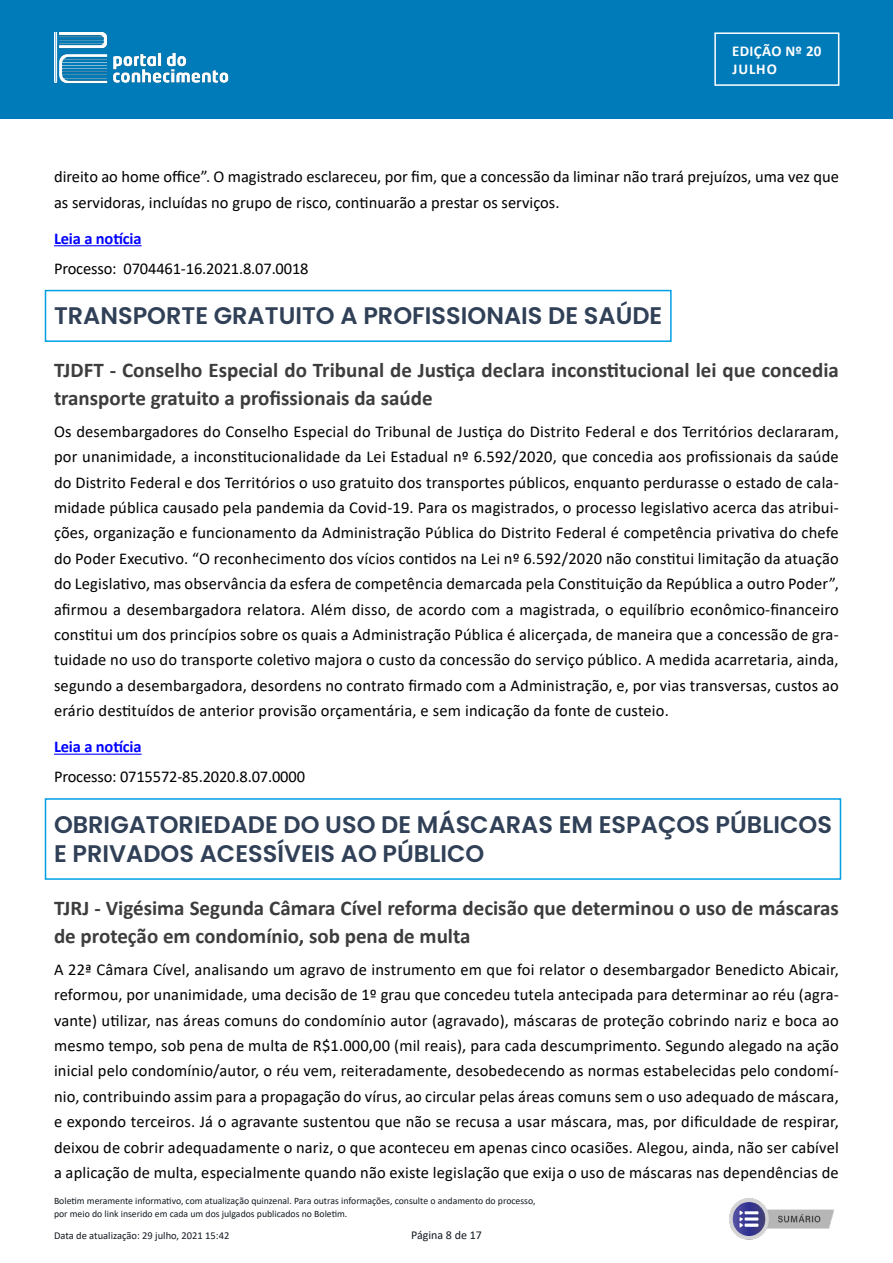
<style>
.page{position:relative;width:893px;height:1263px;background:#fff}
.page>*{position:absolute;margin:0;border:0;box-sizing:border-box;transform-origin:0 0}
.t1{font:600 24px/29.4px "Poppins";color:#304057}
.t2{font:700 21px/27.6px "Calibri";color:#3d3d3d}
.t3{font:16.5px/25.3px "Calibri";color:#000;text-align:justify}
.t4{font:700 16.5px "Calibri";letter-spacing:-.01em;color:#00f}
.t5{font:700 15px/18px "Calibri";letter-spacing:.02em;color:#fff}
.t6{font:12px "Calibri";color:#131a22}
.t7{font:10.5px "Calibri";color:#131a22}
.t8{font:9.75px/12.3px "Calibri";color:#131a22}
</style>
<div class="page">
<div style="left:0;top:0;width:893px;height:118px;background:#007bb9"></div>
<img style="left:55px;top:33px;width:173px;height:51px">
<div style="left:714px;top:32px;width:125px;height:54px;border:2px solid #fff"></div>
<hr style="left:54px;top:245px;width:88px;height:1px;background:#00f">
<div style="left:45px;top:290px;width:627px;height:52px;border:2px solid #009fe3"></div>
<hr style="left:54px;top:754px;width:88px;height:1px;background:#00f">
<div style="left:45px;top:798px;width:796px;height:82px;border:2px solid #009fe3"></div>
<img style="left:729px;top:1198px;width:105px;height:42px">
<p class="t5" style="left:732px;top:42px;width:91px">EDIÇÃO Nº 20<br>JULHO</p>
<p class="t3" style="left:54px;top:164px;width:786px">direito ao home office”. O magistrado esclareceu, por fim, que a concessão da liminar não trará prejuízos, uma vez que as servidoras, incluídas no grupo de risco, continuarão a prestar os serviços.</p>
<p class="t4" style="left:54px;top:227px;width:89px">Leia a notícia</p>
<p class="t3" style="left:54px;top:255px;width:256px">Processo: 0704461-16.2021.8.07.0018</p>
<h1 class="t1" style="left:54px;top:301px;width:610px">TRANSPORTE GRATUITO A PROFISSIONAIS DE SAÚDE</h1>
<p class="t2" style="left:54px;top:356px;width:786px">TJDFT - Conselho Especial do Tribunal de Justiça declara inconstitucional lei que concedia transporte gratuito a profissionais da saúde</p>
<p class="t3" style="left:54px;top:418px;width:786px">Os desembargadores do Conselho Especial do Tribunal de Justiça do Distrito Federal e dos Territórios declararam, por unanimidade, a inconstitucionalidade da Lei Estadual nº 6.592/2020, que concedia aos profissionais da saúde do Distrito Federal e dos Territórios o uso gratuito dos transportes públicos, enquanto perdurasse o estado de cala&shy;midade pública causado pela pandemia da Covid-19. Para os magistrados, o processo legislativo acerca das atribui&shy;ções, organização e funcionamento da Administração Pública do Distrito Federal é competência privativa do chefe do Poder Executivo. “O reconhecimento dos vícios contidos na Lei nº 6.592/2020 não constitui limitação da atuação do Legislativo, mas observância da esfera de competência demarcada pela Constituição da República a outro Poder”, afirmou a desembargadora relatora. Além disso, de acordo com a magistrada, o equilíbrio econômico-financeiro constitui um dos princípios sobre os quais a Administração Pública é alicerçada, de maneira que a concessão de gra&shy;tuidade no uso do transporte coletivo majora o custo da concessão do serviço público. A medida acarretaria, ainda, segundo a desembargadora, desordens no contrato firmado com a Administração, e, por vias transversas, custos ao erário destituídos de anterior provisão orçamentária, e sem indicação da fonte de custeio.</p>
<p class="t4" style="left:54px;top:735px;width:89px">Leia a notícia</p>
<p class="t3" style="left:54px;top:763px;width:253px">Processo: 0715572-85.2020.8.07.0000</p>
<h1 class="t1" style="left:54px;top:810px;width:779px">OBRIGATORIEDADE DO USO DE MÁSCARAS EM ESPAÇOS PÚBLICOS<br>E PRIVADOS ACESSÍVEIS AO PÚBLICO</h1>
<p class="t2" style="left:54px;top:894px;width:786px">TJRJ - Vigésima Segunda Câmara Cível reforma decisão que determinou o uso de máscaras de proteção em condomínio, sob pena de multa</p>
<p class="t3" style="left:54px;top:956px;width:786px">A 22ª Câmara Cível, analisando um agravo de instrumento em que foi relator o desembargador Benedicto Abicair, reformou, por unanimidade, uma decisão de 1º grau que concedeu tutela antecipada para determinar ao réu (agra&shy;vante) utilizar, nas áreas comuns do condomínio autor (agravado), máscaras de proteção cobrindo nariz e boca ao mesmo tempo, sob pena de multa de R$1.000,00 (mil reais), para cada descumprimento. Segundo alegado na ação inicial pelo condomínio/autor, o réu vem, reiteradamente, desobedecendo as normas estabelecidas pelo condomí&shy;nio, contribuindo assim para a propagação do vírus, ao circular pelas áreas comuns sem o uso adequado de máscara, e expondo terceiros. Já o agravante sustentou que não se recusa a usar máscara, mas, por dificuldade de respirar, deixou de cobrir adequadamente o nariz, o que aconteceu em apenas cinco ocasiões. Alegou, ainda, não ser cabível a aplicação de multa, especialmente quando não existe legislação que exija o uso de máscaras nas dependências de</p>
<p class="t8" style="left:54px;top:1195px;width:483px">Boletim meramente informativo, com atualização quinzenal. Para outras informações, consulte o andamento do processo, por meio do link inserido em cada um dos julgados publicados no Boletim.</p>
<p class="t7" style="left:54px;top:1229px;width:177px">Data de atualização: 29 julho, 2021 15:42</p>
<p class="t6" style="left:411px;top:1227px;width:72px">Página 8 de 17</p>
</div>
